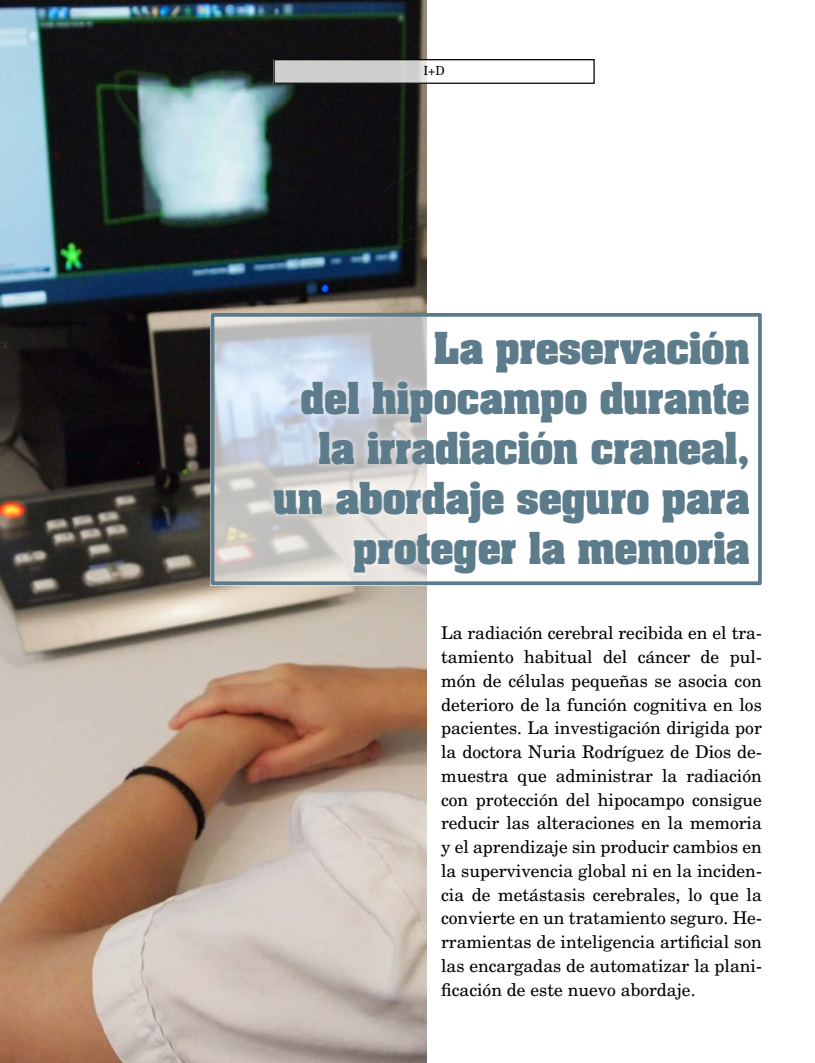
<style>
.page{position:relative;width:815px;height:1063px;background:#fff}
.page>*{position:absolute;margin:0;border:0;box-sizing:border-box;transform-origin:0 0}
.t1{font:700 37.5px/50px "Aardvark";letter-spacing:-.01em;color:#5d7c8b;text-align:right}
.t2{font:17.5px/23.8px "New Brunswick";color:#000;text-align:justify}
.t3{font:12.5px "New Brunswick";color:#000;scale:.95 1}
.t4{font:700 12.5px "Myriad Pro";color:#333}
</style>
<div class="page">
<img style="left:0;top:0;width:427px;height:1063px">
<div style="left:275px;top:61px;width:152px;height:21px;background:#cfcfcf"></div>
<svg style="left:216px;top:318px;width:211px;height:262px;background:#ced1d6"></svg>
<div style="left:266px;top:324px;width:491px;height:258px;background:#fff;opacity:.75"></div>
<div style="left:211px;top:313px;width:551px;height:272px;border:4px solid #5d7c8b"></div>
<div style="left:273px;top:59px;width:322px;height:25px;border:1px solid #000"></div>
<p class="t4" style="left:2px;top:335px;width:8px">x</p>
<p class="t3" style="left:423px;top:63px;width:24px">I+D</p>
<h1 class="t1" style="left:274px;top:322px;width:478px">La preservación<br>del hipocampo durante la irradiación craneal, un abordaje seguro para proteger la memoria</h1>
<p class="t2" style="left:441px;top:621px;width:322px">La radiación cerebral recibida en el tra&shy;tamiento habitual del cáncer de pul&shy;món de células pequeñas se asocia con deterioro de la función cognitiva en los pacientes. La investigación dirigida por la doctora Nuria Rodríguez de Dios de&shy;muestra que administrar la radiación con protección del hipocampo consigue reducir las alteraciones en la memoria y el aprendizaje sin producir cambios en la supervivencia global ni en la inciden&shy;cia de metástasis cerebrales, lo que la convierte en un tratamiento seguro. He&shy;rramientas de inteligencia artificial son las encargadas de automatizar la plani&shy;ficación de este nuevo abordaje.</p>
</div>
